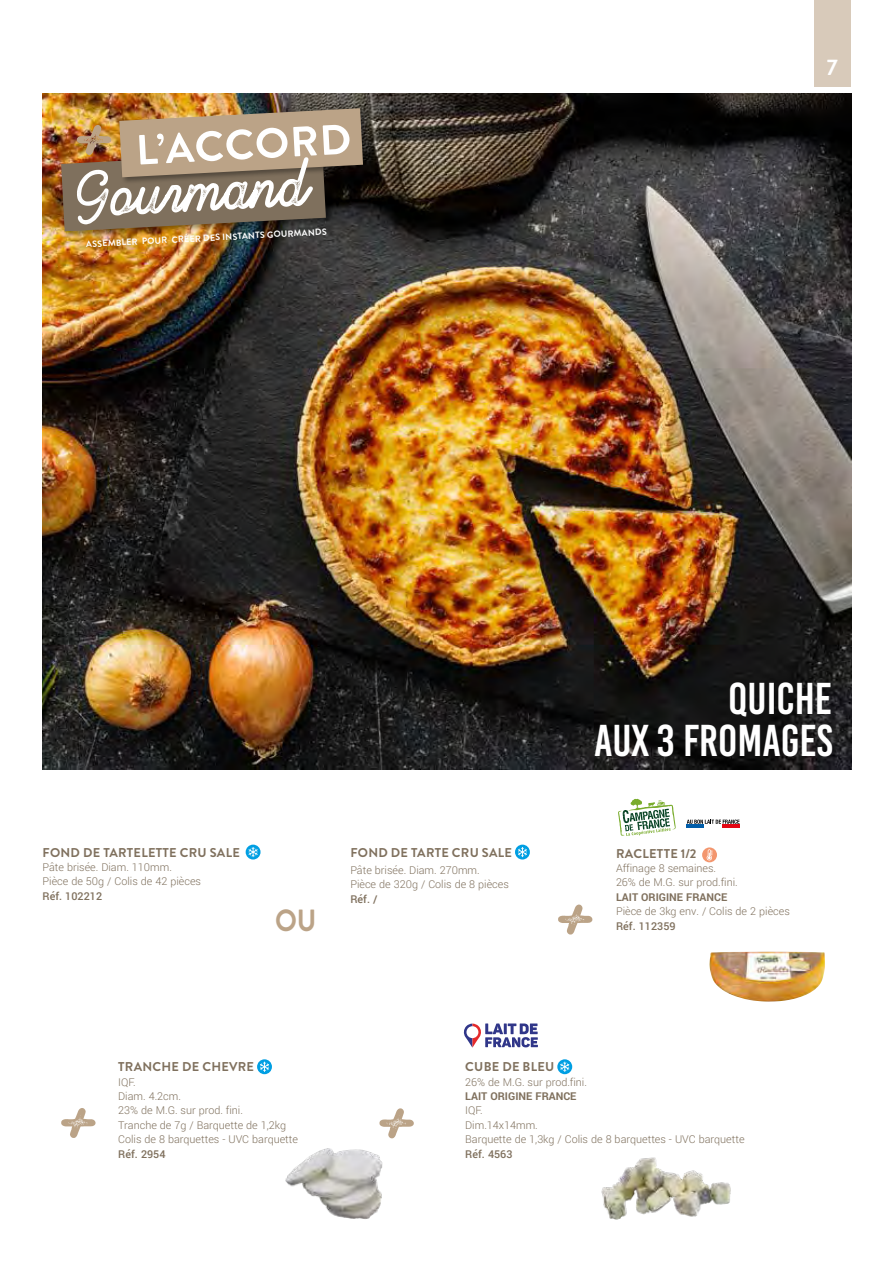
<style>
.page{position:relative;width:893px;height:1263px;background:#fff}
.page>*{position:absolute;margin:0;border:0;box-sizing:border-box;transform-origin:0 0}
.t1{font:44.55px/41.2px "Bebas Kai";color:#fff;text-align:right}
.t2{font:700 30.6px "Brandon Grotesque";color:#bba387;scale:.89 1}
.t3{font:700 22.5px "Brandon Grotesque";color:#fff}
.t4{font:700 12.75px "Brandon Grotesque";letter-spacing:.02em;color:#7f705d}
.t5{font:300 12px/14.4px "Yantramanav";color:#7f705d}
.t6{font:500 12px "Yantramanav";color:#7f705d}
.t7{font:700 12px "Yantramanav";color:#7f705d}
.t8{font:700 9px "Brandon Grotesque";color:#fff}
</style>
<div class="page">
<svg style="left:702px;top:847px;width:15px;height:15px"></svg>
<svg style="left:707px;top:849px;width:5px;height:11px"></svg>
<img style="left:43px;top:94px;width:808px;height:676px">
<svg style="left:61px;top:1108px;width:35px;height:30px"></svg>
<svg style="left:379px;top:1108px;width:35px;height:30px"></svg>
<svg style="left:558px;top:904px;width:34px;height:30px"></svg>
<svg style="left:246px;top:845px;width:15px;height:14px"></svg>
<svg style="left:249px;top:847px;width:9px;height:10px"></svg>
<div style="left:515px;top:845px;width:15px;height:14px;background:#009fe3;border-radius:50%"></div>
<svg style="left:518px;top:847px;width:9px;height:10px"></svg>
<svg style="left:257px;top:1059px;width:15px;height:15px"></svg>
<svg style="left:260px;top:1062px;width:9px;height:10px"></svg>
<svg style="left:557px;top:1059px;width:15px;height:15px"></svg>
<svg style="left:560px;top:1062px;width:9px;height:10px"></svg>
<div style="left:60px;top:149px;width:273px;height:90px;background:#000;opacity:.36"></div>
<div style="left:118px;top:107px;width:253px;height:78px;background:#000;opacity:.36"></div>
<img style="left:61px;top:108px;width:302px;height:123px">
<svg style="left:618px;top:799px;width:58px;height:37px"></svg>
<hr style="left:722px;top:825px;width:17px;height:3px;background:#e30613">
<hr style="left:687px;top:825px;width:17px;height:3px;background:#005da9">
<svg style="left:687px;top:819px;width:52px;height:5px"></svg>
<svg style="left:463px;top:1023px;width:75px;height:24px"></svg>
<img style="left:709px;top:952px;width:116px;height:50px">
<img style="left:601px;top:1157px;width:130px;height:63px">
<img style="left:285px;top:1148px;width:98px;height:71px">
<div style="left:814px;top:0;width:36px;height:87px;background:#d8caba"></div>
<p class="t8" style="left:86px;top:238px;width:242px;rotate:-3deg">ASSEMBLER POUR CRÉER DES INSTANTS GOURMANDS</p>
<h3 class="t3" style="left:827px;top:51px;width:12px">7</h3>
<p class="t4" style="left:43px;top:843px;width:199px">FOND DE TARTELETTE CRU SALE</p>
<p class="t5" style="left:43px;top:860px;width:160px">Pâte brisée. Diam. 110mm.<br>Pièce de 50g / Colis de 42 pièces</p>
<p class="t6" style="left:43px;top:888px;width:61px">Réf. 102212</p>
<h2 class="t2" style="left:275px;top:899px;width:48px">OU</h2>
<p class="t4" style="left:350px;top:843px;width:163px">FOND DE TARTE CRU SALE</p>
<p class="t5" style="left:350px;top:863px;width:160px">Pâte brisée. Diam. 270mm.<br>Pièce de 320g / Colis de 8 pièces</p>
<p class="t6" style="left:350px;top:891px;width:29px">Réf. /</p>
<h1 class="t1" style="left:594px;top:678px;width:240px">QUICHE<br>AUX 3 FROMAGES</h1>
<p class="t4" style="left:616px;top:844px;width:82px">RACLETTE 1/2</p>
<p class="t5" style="left:616px;top:861px;width:123px">Affinage 8 semaines.<br>26% de M.G. sur prod.fini.</p>
<p class="t7" style="left:616px;top:890px;width:113px">LAIT ORIGINE FRANCE</p>
<p class="t5" style="left:616px;top:904px;width:175px">Pièce de 3kg env. / Colis de 2 pièces</p>
<p class="t6" style="left:616px;top:918px;width:61px">Réf. 112359</p>
<p class="t4" style="left:118px;top:1058px;width:137px">TRANCHE DE CHEVRE</p>
<p class="t5" style="left:118px;top:1075px;width:181px">IQF.<br>Diam. 4.2cm.<br>23% de M.G. sur prod. fini.<br>Tranche de 7g / Barquette de 1,2kg<br>Colis de 8 barquettes - UVC barquette</p>
<p class="t6" style="left:118px;top:1146px;width:49px">Réf. 2954</p>
<p class="t4" style="left:465px;top:1058px;width:91px">CUBE DE BLEU</p>
<p class="t5" style="left:465px;top:1075px;width:123px">26% de M.G. sur prod.fini.</p>
<p class="t7" style="left:465px;top:1089px;width:113px">LAIT ORIGINE FRANCE</p>
<p class="t5" style="left:465px;top:1103px;width:281px">IQF.<br>Dim.14x14mm.<br>Barquette de 1,3kg / Colis de 8 barquettes - UVC barquette</p>
<p class="t6" style="left:465px;top:1146px;width:49px">Réf. 4563</p>
</div>
